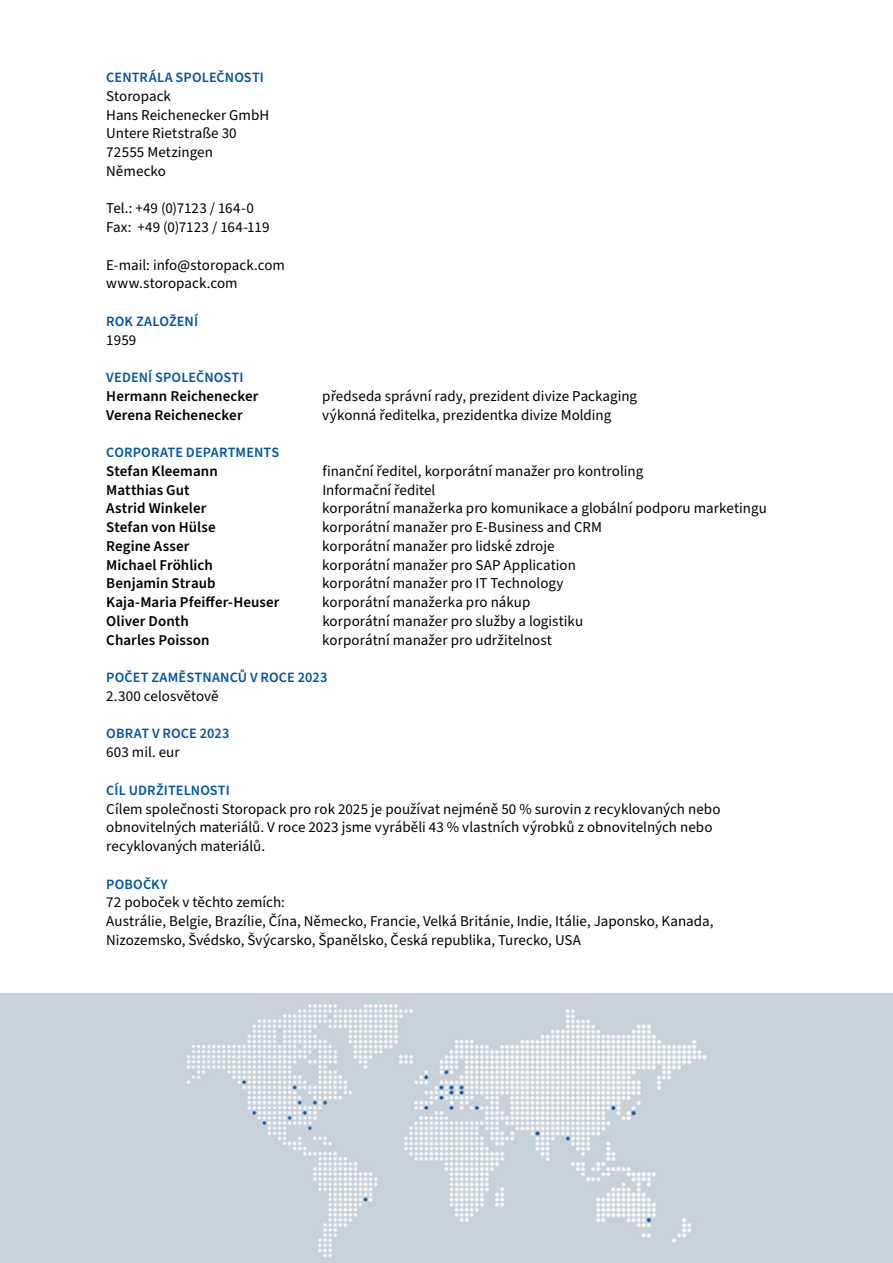
<style>
.page{position:relative;width:893px;height:1263px;background:#fff}
.page>*{position:absolute;margin:0;border:0;box-sizing:border-box;transform-origin:0 0}
.t1{font:15px/18.8px "Source Sans Pro";color:#000}
.t2{font:600 15px "Source Sans Pro";letter-spacing:.005em;color:#000}
.t3{font:600 14.25px "Source Sans Pro";letter-spacing:.01em;color:#0055a4}
</style>
<div class="page">
<img style="left:0;top:993px;width:893px;height:270px">
<p class="t3" style="left:106px;top:68px;width:159px">CENTRÁLA SPOLEČNOSTI</p>
<p class="t1" style="left:106px;top:87px;width:66px">Storopack</p>
<p class="t1" style="left:106px;top:106px;width:164px">Hans Reichenecker GmbH</p>
<p class="t1" style="left:106px;top:125px;width:132px">Untere Rietstraße 30</p>
<p class="t1" style="left:106px;top:143px;width:108px">72555 Metzingen</p>
<p class="t1" style="left:106px;top:162px;width:61px">Německo</p>
<p class="t1" style="left:106px;top:200px;width:149px">Tel.: +49 (0)7123 / 164-0</p>
<p class="t1" style="left:106px;top:218px;width:165px">Fax: +49 (0)7123 / 164-119</p>
<p class="t1" style="left:106px;top:256px;width:180px">E-mail: info@storopack.com</p>
<p class="t1" style="left:106px;top:275px;width:133px">www.storopack.com</p>
<p class="t3" style="left:106px;top:312px;width:93px">ROK ZALOŽENÍ</p>
<p class="t1" style="left:106px;top:331px;width:31px">1959</p>
<p class="t3" style="left:106px;top:368px;width:139px">VEDENÍ SPOLEČNOSTI</p>
<p class="t2" style="left:106px;top:386px;width:154px">Hermann Reichenecker</p>
<p class="t1" style="left:322px;top:387px;width:316px">předseda správní rady, prezident divize Packaging</p>
<p class="t2" style="left:106px;top:405px;width:138px">Verena Reichenecker</p>
<p class="t1" style="left:322px;top:406px;width:290px">výkonná ředitelka, prezidentka divize Molding</p>
<p class="t3" style="left:106px;top:443px;width:174px">CORPORATE DEPARTMENTS</p>
<p class="t2" style="left:106px;top:461px;width:113px">Stefan Kleemann</p>
<p class="t1" style="left:322px;top:462px;width:322px">finanční ředitel, korporátní manažer pro kontroling</p>
<p class="t2" style="left:106px;top:480px;width:85px">Matthias Gut</p>
<p class="t1" style="left:322px;top:481px;width:115px">Informační ředitel</p>
<p class="t2" style="left:106px;top:498px;width:102px">Astrid Winkeler</p>
<p class="t1" style="left:322px;top:500px;width:446px">korporátní manažerka pro komunikace a globální podporu marketingu</p>
<p class="t2" style="left:106px;top:517px;width:111px">Stefan von Hülse</p>
<p class="t1" style="left:322px;top:518px;width:281px">korporátní manažer pro E-Business and CRM</p>
<p class="t2" style="left:106px;top:536px;width:85px">Regine Asser</p>
<p class="t1" style="left:322px;top:537px;width:234px">korporátní manažer pro lidské zdroje</p>
<p class="t2" style="left:106px;top:555px;width:108px">Michael Fröhlich</p>
<p class="t1" style="left:322px;top:556px;width:255px">korporátní manažer pro SAP Application</p>
<p class="t2" style="left:106px;top:573px;width:111px">Benjamin Straub</p>
<p class="t1" style="left:322px;top:575px;width:243px">korporátní manažer pro IT Technology</p>
<p class="t2" style="left:106px;top:592px;width:175px">Kaja-Maria Pfeiffer-Heuser</p>
<p class="t1" style="left:322px;top:593px;width:209px">korporátní manažerka pro nákup</p>
<p class="t2" style="left:106px;top:611px;width:84px">Oliver Donth</p>
<p class="t1" style="left:322px;top:612px;width:262px">korporátní manažer pro služby a logistiku</p>
<p class="t2" style="left:106px;top:630px;width:105px">Charles Poisson</p>
<p class="t1" style="left:322px;top:631px;width:231px">korporátní manažer pro udržitelnost</p>
<p class="t3" style="left:106px;top:668px;width:223px">POČET ZAMĚSTNANCŮ V ROCE 2023</p>
<p class="t1" style="left:106px;top:687px;width:114px">2.300 celosvětově</p>
<p class="t3" style="left:106px;top:724px;width:125px">OBRAT V ROCE 2023</p>
<p class="t1" style="left:106px;top:743px;width:75px">603 mil. eur</p>
<p class="t3" style="left:106px;top:780px;width:125px">CÍL UDRŽITELNOSTI</p>
<p class="t1" style="left:106px;top:800px;width:616px">Cílem společnosti Storopack pro rok 2025 je používat nejméně 50 % surovin z recyklovaných nebo obnovitelných materiálů. V roce 2023 jsme vyráběli 43 % vlastních výrobků z obnovitelných nebo recyklovaných materiálů.</p>
<p class="t3" style="left:106px;top:874px;width:63px">POBOČKY</p>
<p class="t1" style="left:106px;top:893px;width:180px">72 poboček v těchto zemích:</p>
<p class="t1" style="left:106px;top:912px;width:609px">Austrálie, Belgie, Brazílie, Čína, Německo, Francie, Velká Británie, Indie, Itálie, Japonsko, Kanada,<br>Nizozemsko, Švédsko, Švýcarsko, Španělsko, Česká republika, Turecko, USA</p>
</div>
